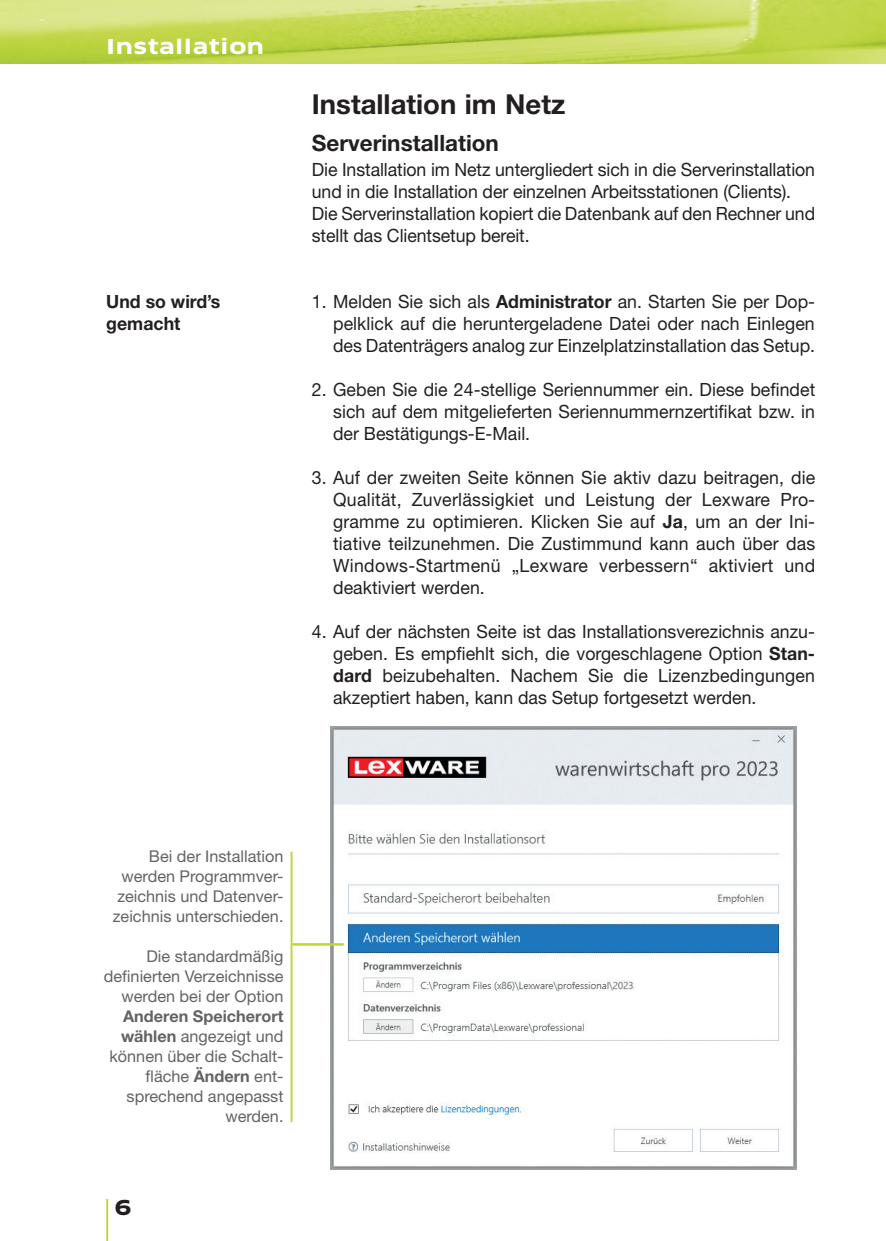
<style>
.page{position:relative;width:886px;height:1241px;background:#fff}
.page>*{position:absolute;margin:0;border:0;box-sizing:border-box;transform-origin:0 0}
.Headline_11{font:700 27.5px "Helvetica Neue LT Std";color:#231f20}
.Headline_9{font:700 22.5px "Helvetica Neue LT Std";color:#231f20}
.t1{font:700 20px "Clan Pro Extd";letter-spacing:.025em;color:#fff}
.t2{font:700 20px "Clan Pro Extd";color:#231f20}
.Copy_Aufzählung{font:18.25px/22px "Helvetica Neue LT Std";color:#231f20;text-align:justify}
.Copy{font:18.25px/22px "Helvetica Neue LT Std";letter-spacing:-.005em;color:#231f20}
.Subline_links{font:700 18.25px/22px "Helvetica Neue LT Std";color:#231f20}
.Screen-Text_rechts{font:16.25px/20px "Helvetica Neue LT Std";color:#636366;text-align:right}
.s1{font-weight:700}
</style>
<div class="page">
<img style="left:0;top:0;width:886px;height:64px">
<hr style="left:106px;top:1198px;width:2px;height:42px;background:#bed630">
<img style="left:330px;top:726px;width:466px;height:442px">
<hr style="left:291px;top:851px;width:1px;height:270px;background:#bed630">
<hr style="left:292px;top:943px;width:52px;height:2px;background:#bed630">
<p class="t1" style="left:106px;top:34px;width:159px">Installation</p>
<p class="Subline_links" style="left:106px;top:290px;width:116px">Und so wird’s gemacht</p>
<p class="Headline_11" style="left:312px;top:87px;width:255px">Installation im Netz</p>
<p class="Headline_9" style="left:312px;top:129px;width:189px">Serverinstallation</p>
<p class="Copy" style="left:312px;top:158px;width:505px">Die Installation im Netz untergliedert sich in die Serverinstallation und in die Installation der einzelnen Arbeitsstationen (Clients).</p>
<p class="Copy" style="left:312px;top:202px;width:505px">Die Serverinstallation kopiert die Datenbank auf den Rechner und stellt das Clientsetup bereit.</p>
<p class="Copy_Aufzählung" style="left:333px;top:290px;width:483px;text-indent:-21px">1. Melden Sie sich als <span class="s1">Administrator</span> an. Starten Sie per Dop&shy;pelklick auf die heruntergeladene Datei oder nach Einlegen des Datenträgers analog zur Einzelplatzinstallation das Setup.</p>
<p class="Copy_Aufzählung" style="left:333px;top:378px;width:484px;text-indent:-21px">2. Geben Sie die 24-stellige Seriennummer ein. Diese befindet sich auf dem mitgelieferten Seriennummernzertifikat bzw. in der Bestätigungs-E-Mail.</p>
<p class="Copy_Aufzählung" style="left:333px;top:466px;width:484px;text-indent:-21px">3. Auf der zweiten Seite können Sie aktiv dazu beitragen, die Qualität, Zuverlässigkiet und Leistung der Lexware Pro&shy;gramme zu optimieren. Klicken Sie auf <span class="s1">Ja</span>, um an der Ini&shy;tiative teilzunehmen. Die Zustimmund kann auch über das Windows-Startmenü „Lexware verbessern“ aktiviert und deaktiviert werden.</p>
<p class="Copy_Aufzählung" style="left:333px;top:620px;width:483px;text-indent:-21px">4. Auf der nächsten Seite ist das Installationsverezichnis anzu&shy;geben. Es empfiehlt sich, die vorgeschlagene Option <span class="s1">Stan&shy;dard</span> beizubehalten. Nachem Sie die Lizenzbedingungen akzeptiert haben, kann das Setup fortgesetzt werden.</p>
<p class="Screen-Text_rechts" style="left:113px;top:846px;width:172px">Bei der Installation werden Programmver&shy;zeichnis und Datenver&shy;zeichnis unterschieden.</p>
<p class="Screen-Text_rechts" style="left:104px;top:946px;width:181px">Die standardmäßig definierten Verzeichnisse werden bei der Option<br><span class="s1">Anderen Speicherort wählen</span> angezeigt und können über die Schalt-</p>
<p class="Screen-Text_rechts" style="left:127px;top:1065px;width:158px">fläche <span class="s1">Ändern</span> ent&shy;sprechend angepasst werden.</p>
<p class="t2" style="left:114px;top:1194px;width:19px">6</p>
</div>
